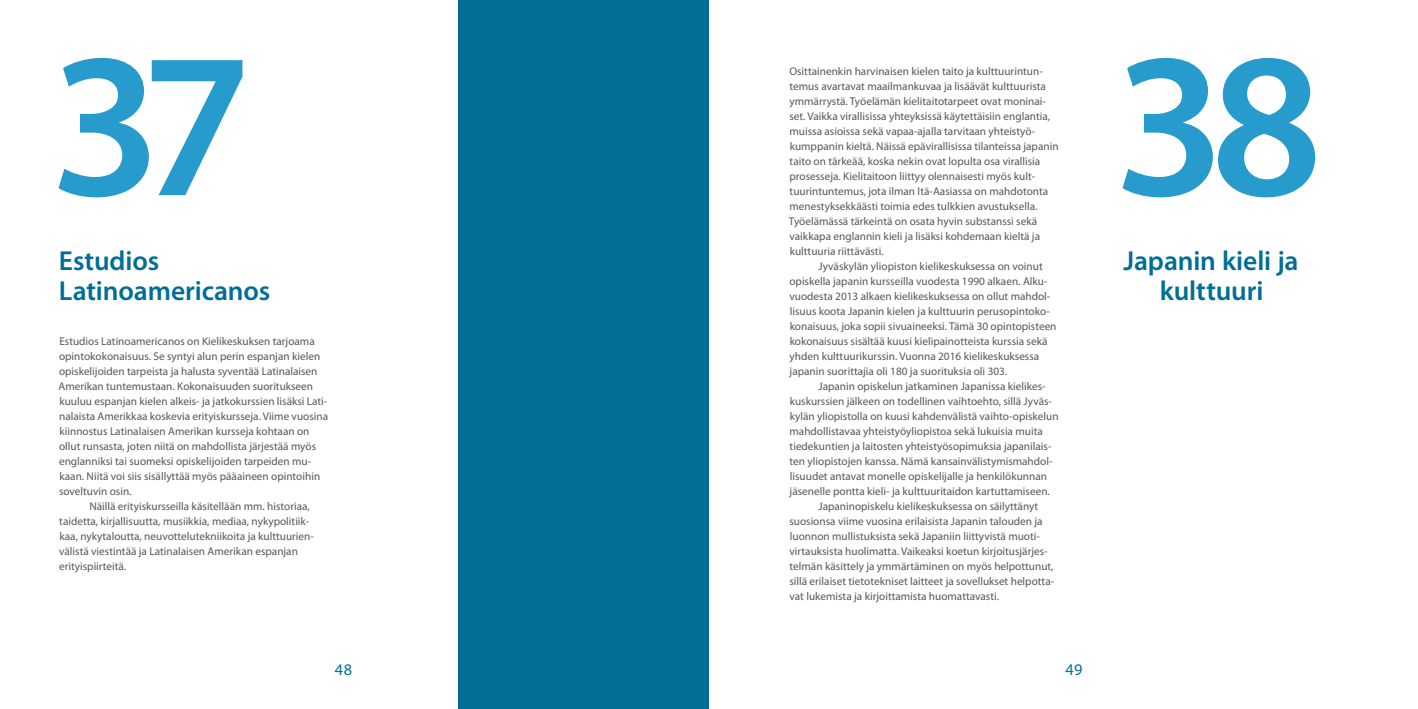
<style>
.page{position:relative;width:1418px;height:709px;background:#fff}
.page>*{position:absolute;margin:0;border:0;box-sizing:border-box;transform-origin:0 0}
.t1{font:600 207.5px "Myriad Pro";color:#279bcb}
.t2{font:600 27.5px/30px "Myriad Pro";letter-spacing:-.005em;color:#006e96}
.t3{font:16.25px "Myriad Pro";color:#006e96}
.t4{font:11.25px/15px "Myriad Pro";color:#575756}
</style>
<div class="page">
<div style="left:459px;top:0;width:250px;height:709px;background:#006e96"></div>
<h1 class="t1" style="left:50px;top:-7px;width:203px">37</h1>
<h2 class="t2" style="left:59px;top:245px;width:213px">Estudios<br>Latinoamericanos</h2>
<p class="t4" style="left:59px;top:334px;width:257px">Estudios Latinoamericanos on Kielikeskuksen tarjoama</p>
<p class="t4" style="left:59px;top:349px;width:263px">opintokokonaisuus. Se syntyi alun perin espanjan kielen</p>
<p class="t4" style="left:59px;top:364px;width:260px">opiskelijoiden tarpeista ja halusta syventää Latinalaisen</p>
<p class="t4" style="left:58px;top:379px;width:256px">Amerikan tuntemustaan. Kokonaisuuden suoritukseen</p>
<p class="t4" style="left:59px;top:394px;width:269px">kuuluu espanjan kielen alkeis- ja jatkokurssien lisäksi Lati-</p>
<p class="t4" style="left:59px;top:409px;width:270px">nalaista Amerikkaa koskevia erityiskursseja. Viime vuosina</p>
<p class="t4" style="left:59px;top:424px;width:252px">kiinnostus Latinalaisen Amerikan kursseja kohtaan on</p>
<p class="t4" style="left:59px;top:439px;width:258px">ollut runsasta, joten niitä on mahdollista järjestää myös</p>
<p class="t4" style="left:59px;top:454px;width:254px">englanniksi tai suomeksi opiskelijoiden tarpeiden mu-</p>
<p class="t4" style="left:59px;top:469px;width:262px">kaan. Niitä voi siis sisällyttää myös pääaineen opintoihin</p>
<p class="t4" style="left:59px;top:484px;width:74px">soveltuvin osin.</p>
<p class="t4" style="left:89px;top:499px;width:222px">Näillä erityiskursseilla käsitellään mm. historiaa,</p>
<p class="t4" style="left:59px;top:514px;width:251px">taidetta, kirjallisuutta, musiikkia, mediaa, nykypolitiik-</p>
<p class="t4" style="left:59px;top:529px;width:256px">kaa, nykytaloutta, neuvottelutekniikoita ja kulttuurien-</p>
<p class="t4" style="left:59px;top:543px;width:240px">välistä viestintää ja Latinalaisen Amerikan espanjan</p>
<p class="t4" style="left:59px;top:558px;width:69px">erityispiirteitä.</p>
<p class="t4" style="left:789px;top:63px;width:271px">Osittainenkin harvinaisen kielen taito ja kulttuurintun&shy;temus avartavat maailmankuvaa ja lisäävät kulttuurista ymmärrystä. Työelämän kielitaitotarpeet ovat moninai&shy;set. Vaikka virallisissa yhteyksissä käytettäisiin englantia, muissa asioissa sekä vapaa-ajalla tarvitaan yhteistyö&shy;kumppanin kieltä. Näissä epävirallisissa tilanteissa japanin taito on tärkeää, koska nekin ovat lopulta osa virallisia prosesseja. Kielitaitoon liittyy olennaisesti myös kult&shy;tuurintuntemus, jota ilman Itä-Aasiassa on mahdotonta menestyksekkäästi toimia edes tulkkien avustuksella.<br>Työelämässä tärkeintä on osata hyvin substanssi sekä vaikkapa englannin kieli ja lisäksi kohdemaan kieltä ja kulttuuria riittävästi.</p>
<p class="t4" style="left:789px;top:258px;width:269px;text-indent:29px">Jyväskylän yliopiston kielikeskuksessa on voinut opiskella japanin kursseilla vuodesta 1990 alkaen. Alku&shy;vuodesta 2013 alkaen kielikeskuksessa on ollut mahdol&shy;lisuus koota Japanin kielen ja kulttuurin perusopintoko&shy;konaisuus, joka sopii sivuaineeksi. Tämä 30 opintopisteen kokonaisuus sisältää kuusi kielipainotteista kurssia sekä yhden kulttuurikurssin. Vuonna 2016 kielikeskuksessa japanin suorittajia oli 180 ja suorituksia oli 303.</p>
<p class="t4" style="left:818px;top:378px;width:229px">Japanin opiskelun jatkaminen Japanissa kielikes-</p>
<p class="t4" style="left:789px;top:393px;width:264px">kuskurssien jälkeen on todellinen vaihtoehto, sillä Jyväs-</p>
<p class="t4" style="left:789px;top:408px;width:270px">kylän yliopistolla on kuusi kahdenvälistä vaihto-opiskelun</p>
<p class="t4" style="left:789px;top:423px;width:255px">mahdollistavaa yhteistyöyliopistoa sekä lukuisia muita</p>
<p class="t4" style="left:789px;top:438px;width:263px">tiedekuntien ja laitosten yhteistyösopimuksia japanilais-</p>
<p class="t4" style="left:789px;top:453px;width:264px">ten yliopistojen kanssa. Nämä kansainvälistymismahdol-</p>
<p class="t4" style="left:789px;top:468px;width:259px">lisuudet antavat monelle opiskelijalle ja henkilökunnan</p>
<p class="t4" style="left:789px;top:483px;width:262px">jäsenelle pontta kieli- ja kulttuuritaidon kartuttamiseen.</p>
<p class="t4" style="left:818px;top:498px;width:221px">Japaninopiskelu kielikeskuksessa on säilyttänyt</p>
<p class="t4" style="left:789px;top:513px;width:255px">suosionsa viime vuosina erilaisista Japanin talouden ja</p>
<p class="t4" style="left:789px;top:528px;width:251px">luonnon mullistuksista sekä Japaniin liittyvistä muoti-</p>
<p class="t4" style="left:789px;top:543px;width:260px">virtauksista huolimatta. Vaikeaksi koetun kirjoitusjärjes-</p>
<p class="t4" style="left:789px;top:558px;width:265px">telmän käsittely ja ymmärtäminen on myös helpottunut,</p>
<p class="t4" style="left:789px;top:573px;width:266px">sillä erilaiset tietotekniset laitteet ja sovellukset helpotta-</p>
<p class="t4" style="left:789px;top:588px;width:211px">vat lukemista ja kirjoittamista huomattavasti.</p>
<h3 class="t3" style="left:335px;top:660px;width:19px">48</h3>
<h3 class="t3" style="left:1065px;top:660px;width:19px">49</h3>
<h1 class="t1" style="left:1114px;top:-7px;width:209px">38</h1>
<h2 class="t2" style="left:1123px;top:245px;width:177px;text-align:center">Japanin kieli ja kulttuuri</h2>
</div>
